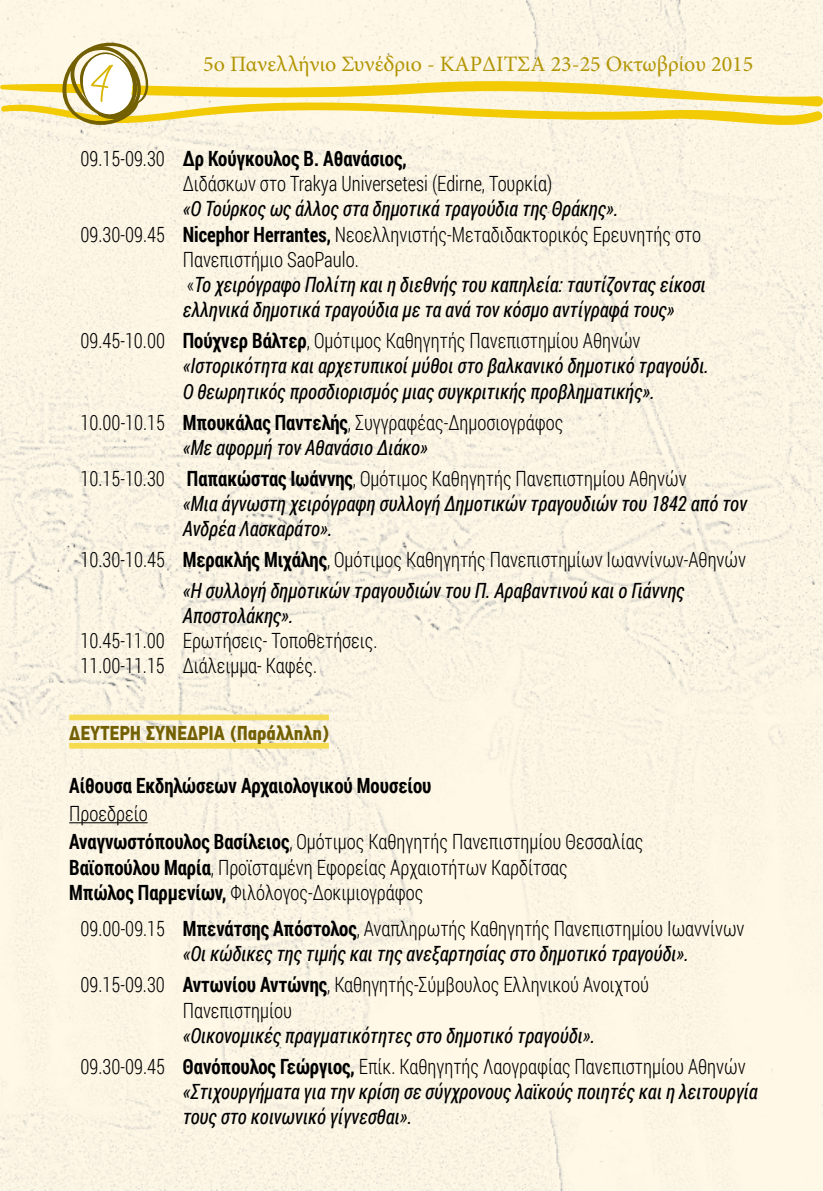
<style>
.page{position:relative;width:823px;height:1191px;background:#fff}
.page>*{position:absolute;margin:0;border:0;box-sizing:border-box;transform-origin:0 0}
.t1{font:54px "Aka Acid GR Calligram";color:#d8b605}
.t2{font:22px "Minion Pro";color:#b29504}
.t3{font:300 21px/25.2px "Roboto Condensed";color:#000;scale:.9 1}
.t4{font:italic 21px/25.2px "Roboto Condensed";color:#000;scale:.9 1}
.t5{font:700 21px "Roboto Condensed";color:#000;scale:.9 1}
.t6{font:700 20px "PF Din Text Cond Pro";color:#726002}
.s1{font-weight:700}
.s2{font-weight:300;font-style:normal}
.s3{font-weight:700;font-style:normal}
.s4{font-weight:400;font-style:italic}
</style>
<div class="page">
<img style="left:0;top:0;width:822px;height:1191px">
<svg style="left:0;top:40px;width:822px;height:87px;background:#f6eab6"></svg>
<div style="left:69px;top:714px;width:260px;height:6px;background:#f6db50"></div>
<div style="left:69px;top:743px;width:260px;height:5px;background:#f6db50"></div>
<hr style="left:69px;top:822px;width:78px;height:1px;background:#000">
<h1 class="t1" style="left:88px;top:55px;width:24px">4</h1>
<p class="t2" style="left:203px;top:50px;width:551px">5ο Πανελλήνιο Συνέδριο - ΚΑΡΔΙΤΣΑ 23-25 Οκτωβρίου 2015</p>
<p class="t3" style="left:183px;top:145px;width:412px;text-indent:-102px">09.15-09.30 <span class="s1">Δρ Κούγκουλος Β. Αθανάσιος,<br></span>Διδάσκων στο Trakya Universetesi (Edirne, Τουρκία)</p>
<p class="t4" style="left:183px;top:196px;width:485px">«Ο Τούρκος ως άλλος στα δημοτικά τραγούδια της Θράκης».</p>
<p class="t3" style="left:81px;top:221px;width:690px">09.30-09.45 <span class="s1">Nicephor Herrantes,</span> Νεοελληνιστής-Μεταδιδακτορικός Ερευνητής στο</p>
<p class="t3" style="left:183px;top:246px;width:197px">Πανεπιστήμιο SaoPaulo.</p>
<p class="t4" style="left:187px;top:271px;width:578px"><span class="s2">«</span>Το χειρόγραφο Πολίτη και η διεθνής του καπηλεία: ταυτίζοντας είκοσι</p>
<p class="t4" style="left:183px;top:296px;width:547px">ελληνικά δημοτικά τραγούδια με τα ανά τον κόσμο αντίγραφά τους»</p>
<p class="t4" style="left:183px;top:327px;width:585px;text-indent:-102px"><span class="s2">09.45-10.00</span> <span class="s3">Πούχνερ Βάλτερ</span><span class="s2">, Ομότιμος Καθηγητής Πανεπιστημίου Αθηνών </span>«Ιστορικότητα και αρχετυπικοί μύθοι στο βαλκανικό δημοτικό τραγούδι.<br>Ο θεωρητικός προσδιορισμός μιας συγκριτικής προβληματικής».</p>
<p class="t3" style="left:183px;top:409px;width:424px;text-indent:-102px">10.00-10.15 <span class="s1">Μπουκάλας Παντελής</span>, Συγγραφέας-Δημοσιογράφος <span class="s4">«Με αφορμή τον Αθανάσιο Διάκο»</span></p>
<p class="t4" style="left:183px;top:465px;width:628px;text-indent:-102px"><span class="s2">10.15-10.30</span> <span class="s3">Παπακώστας Ιωάννης</span><span class="s2">, Ομότιμος Καθηγητής Πανεπιστημίου Αθηνών<br></span>«Μια άγνωστη χειρόγραφη συλλογή Δημοτικών τραγουδιών του 1842 από τον<br>Ανδρέα Λασκαράτο».</p>
<p class="t3" style="left:183px;top:543px;width:627px;line-height:30.8px;text-indent:-102px">10.30-10.45 <span class="s1">Μερακλής Μιχάλης</span>, Ομότιμος Καθηγητής Πανεπιστημίων Ιωαννίνων-Αθηνών <span class="s4">«Η συλλογή δημοτικών τραγουδιών του Π. Αραβαντινού και ο Γιάννης</span></p>
<p class="t4" style="left:183px;top:602px;width:124px">Αποστολάκης».</p>
<p class="t3" style="left:81px;top:627px;width:331px">10.45-11.00 Ερωτήσεις- Τοποθετήσεις.<br>11.00-11.15 Διάλειμμα- Καφές.</p>
<p class="t6" style="left:69px;top:720px;width:261px">ΔΕΥΤΕΡΗ ΣΥΝΕΔΡΙΑ (Παράλληλη)</p>
<p class="t5" style="left:69px;top:771px;width:404px">Αίθουσα Eκδηλώσεων Aρχαιολογικού Mουσείου</p>
<p class="t3" style="left:69px;top:799px;width:639px;line-height:28px">Προεδρείο<br><span class="s1">Αναγνωστόπουλος Βασίλειος</span>, Ομότιμος Καθηγητής Πανεπιστημίου Θεσσαλίας</p>
<p class="t3" style="left:69px;top:853px;width:555px"><span class="s1">Βαϊοπούλου Μαρία</span>, Προϊσταμένη Εφορείας Αρχαιοτήτων Καρδίτσας<br><span class="s1">Μπώλος Παρμενίων,</span> Φιλόλογος-Δοκιμιογράφος</p>
<p class="t4" style="left:183px;top:915px;width:625px;text-indent:-102px"><span class="s2">09.00-09.15</span> <span class="s3">Μπενάτσης Απόστολος</span><span class="s2">, Αναπληρωτής Καθηγητής Πανεπιστημίου Ιωαννίνων </span>«Οι κώδικες της τιμής και της ανεξαρτησίας στο δημοτικό τραγούδι».</p>
<p class="t3" style="left:183px;top:971px;width:519px;text-indent:-102px">09.15-09.30 <span class="s1">Αντωνίου Αντώνης</span>, Καθηγητής-Σύμβουλος Ελληνικού Ανοιχτού<br>Πανεπιστημίου</p>
<p class="t3" style="left:81px;top:1019px;width:740px;line-height:30.8px;text-indent:102px"><span class="s4">«Οικονομικές πραγματικότητες στο δημοτικό τραγούδι».<br></span>09.30-09.45 <span class="s1">Θανόπουλος Γεώργιος,</span> Επίκ. Καθηγητής Λαογραφίας Πανεπιστημίου Αθηνών</p>
<p class="t4" style="left:183px;top:1078px;width:640px">«Στιχουργήματα για την κρίση σε σύγχρονους λαϊκούς ποιητές και η λειτουργία τους στο κοινωνικό γίγνεσθαι».</p>
</div>
